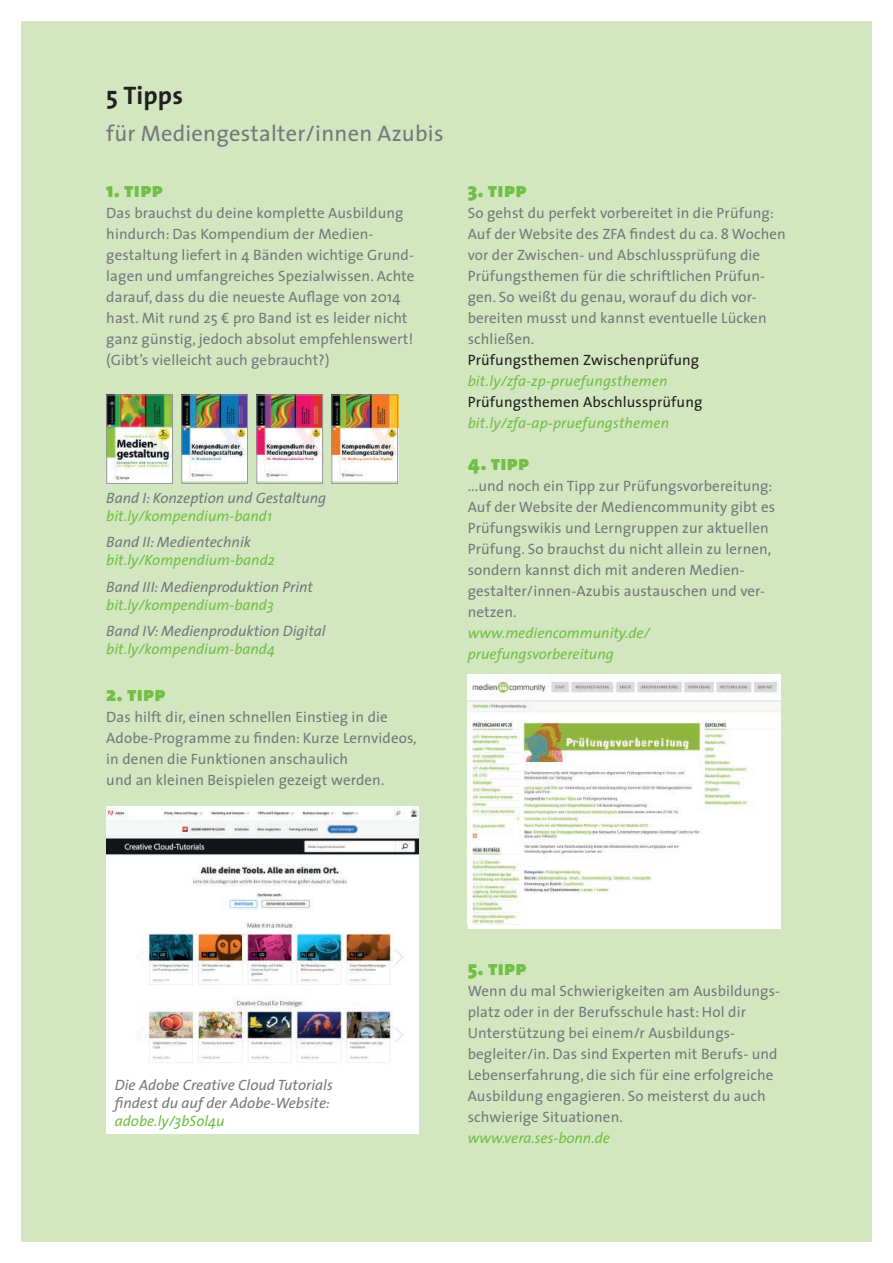
<style>
.page{position:relative;width:893px;height:1263px;background:#fff}
.page>*{position:absolute;margin:0;border:0;box-sizing:border-box;transform-origin:0 0}
.Kurs-Titel{font:700 25.5px "The Sans";letter-spacing:.01em;color:#231f20}
.Seminar-Untertitel{font:22.5px "The Sans";letter-spacing:.01em;color:#76787b}
.Subline_apfelgruen{font:21px "The Sans Black Caps";letter-spacing:.01em;color:#71bf44}
.Copy_ohne_Einzug{font:15px/21px "The Sans";letter-spacing:.01em;color:#76787b}
.Portraits_-_copy{font:italic 15px/21px "The Sans";color:#71bf44}
.Portraits_-_copy-2{font:italic 15px/18px "The Sans";color:#76787b}
.Copy_ohne_Einzug-2{font:15px "The Sans";letter-spacing:.01em;color:#231f20}
.Copy_italic{font:italic 15px "The Sans";letter-spacing:.01em;color:#71bf44}
.s1{font-family:"The Sans";font-weight:900}
</style>
<div class="page">
<div style="left:21px;top:21px;width:851px;height:1221px;background:#d2e7c0"></div>
<img style="left:108px;top:397px;width:63px;height:85px">
<div style="left:106px;top:395px;width:67px;height:89px;border:1px solid #939598"></div>
<img style="left:183px;top:397px;width:63px;height:84px">
<div style="left:181px;top:395px;width:67px;height:89px;border:1px solid #939598"></div>
<img style="left:258px;top:397px;width:63px;height:84px">
<div style="left:256px;top:395px;width:67px;height:89px;border:1px solid #939598"></div>
<img style="left:333px;top:397px;width:63px;height:84px">
<div style="left:331px;top:395px;width:67px;height:89px;border:1px solid #939598"></div>
<img style="left:106px;top:806px;width:313px;height:264px">
<div style="left:106px;top:1070px;width:313px;height:64px;background:#fff"></div>
<img style="left:468px;top:674px;width:312px;height:250px">
<p class="Kurs-Titel" style="left:106px;top:73px;width:78px">5 Tipps</p>
<p class="Seminar-Untertitel" style="left:106px;top:115px;width:339px">für Mediengestalter/innen Azubis</p>
<p class="Subline_apfelgruen" style="left:106px;top:172px;width:58px"><span class="s1">1.</span> tipp</p>
<p class="Copy_ohne_Einzug" style="left:106px;top:202px;width:310px">Das brauchst du deine komplette Ausbildung hindurch: Das Kompendium der Medien&shy;gestaltung liefert in 4 Bänden wichtige Grund&shy;lagen und umfangreiches Spezialwissen. Achte darauf, dass du die neueste Auflage von 2014 hast. Mit rund 25 € pro Band ist es leider nicht ganz günstig, jedoch absolut empfehlenswert! (Gibt’s vielleicht auch gebraucht?)</p>
<p class="Portraits_-_copy-2" style="left:106px;top:488px;width:222px">Band I: Konzeption und Gestaltung</p>
<p class="Portraits_-_copy" style="left:106px;top:505px;width:167px">bit.ly/kompendium-band1</p>
<p class="Portraits_-_copy-2" style="left:106px;top:533px;width:146px">Band II: Medientechnik</p>
<p class="Portraits_-_copy" style="left:106px;top:549px;width:170px">bit.ly/Kompendium-band2</p>
<p class="Portraits_-_copy-2" style="left:106px;top:577px;width:208px">Band III: Medienproduktion Print</p>
<p class="Portraits_-_copy" style="left:106px;top:594px;width:169px">bit.ly/kompendium-band3</p>
<p class="Portraits_-_copy-2" style="left:106px;top:622px;width:221px">Band IV: Medienproduktion Digital</p>
<p class="Portraits_-_copy" style="left:106px;top:638px;width:170px">bit.ly/kompendium-band4</p>
<p class="Subline_apfelgruen" style="left:106px;top:676px;width:61px"><span class="s1">2.</span> tipp</p>
<p class="Copy_ohne_Einzug" style="left:106px;top:706px;width:312px">Das hilft dir, einen schnellen Einstieg in die Adobe-Programme zu finden: Kurze Lernvideos, in denen die Funktionen anschaulich<br>und an kleinen Beispielen gezeigt werden.</p>
<p class="Subline_apfelgruen" style="left:468px;top:172px;width:60px"><span class="s1">3.</span> tipp</p>
<p class="Copy_ohne_Einzug" style="left:468px;top:202px;width:320px">So gehst du perfekt vorbereitet in die Prüfung:<br>Auf der Website des ZFA findest du ca. 8 Wochen vor der Zwischen- und Abschlussprüfung die Prüfungsthemen für die schriftlichen Prüfun&shy;gen. So weißt du genau, worauf du dich vor&shy;bereiten musst und kannst eventuelle Lücken schließen.</p>
<p class="Copy_ohne_Einzug-2" style="left:468px;top:347px;width:233px">Prüfungsthemen Zwischenprüfung</p>
<p class="Copy_italic" style="left:468px;top:368px;width:201px">bit.ly/zfa-zp-pruefungsthemen</p>
<p class="Copy_ohne_Einzug-2" style="left:468px;top:389px;width:236px">Prüfungsthemen Abschlussprüfung</p>
<p class="Copy_italic" style="left:468px;top:410px;width:203px">bit.ly/zfa-ap-pruefungsthemen</p>
<p class="Subline_apfelgruen" style="left:468px;top:445px;width:63px"><span class="s1">4.</span> tipp</p>
<p class="Copy_ohne_Einzug" style="left:468px;top:475px;width:309px">...und noch ein Tipp zur Prüfungsvorbereitung:<br>Auf der Website der Mediencommunity gibt es Prüfungswikis und Lerngruppen zur aktuellen Prüfung. So brauchst du nicht allein zu lernen, sondern kannst dich mit anderen Medien&shy;gestalter/innen-Azubis austauschen und ver&shy;netzen.</p>
<p class="Portraits_-_copy" style="left:468px;top:622px;width:184px">www.mediencommunity.de/ pruefungsvorbereitung</p>
<p class="Portraits_-_copy-2" style="left:115px;top:1075px;width:220px">Die Adobe Creative Cloud Tutorials findest du auf der Adobe-Website:</p>
<p class="Portraits_-_copy" style="left:115px;top:1110px;width:111px">adobe.ly/3bSol4u</p>
<p class="Subline_apfelgruen" style="left:468px;top:950px;width:60px"><span class="s1">5.</span> tipp</p>
<p class="Copy_ohne_Einzug" style="left:468px;top:980px;width:314px">Wenn du mal Schwierigkeiten am Ausbildungs&shy;platz oder in der Berufsschule hast: Hol dir Unterstützung bei einem/r Ausbildungs&shy;begleiter/in. Das sind Experten mit Berufs- und Lebenserfahrung, die sich für eine erfolgreiche Ausbildung engagieren. So meisterst du auch schwierige Situationen.</p>
<p class="Portraits_-_copy" style="left:468px;top:1127px;width:144px">www.vera.ses-bonn.de</p>
</div>
